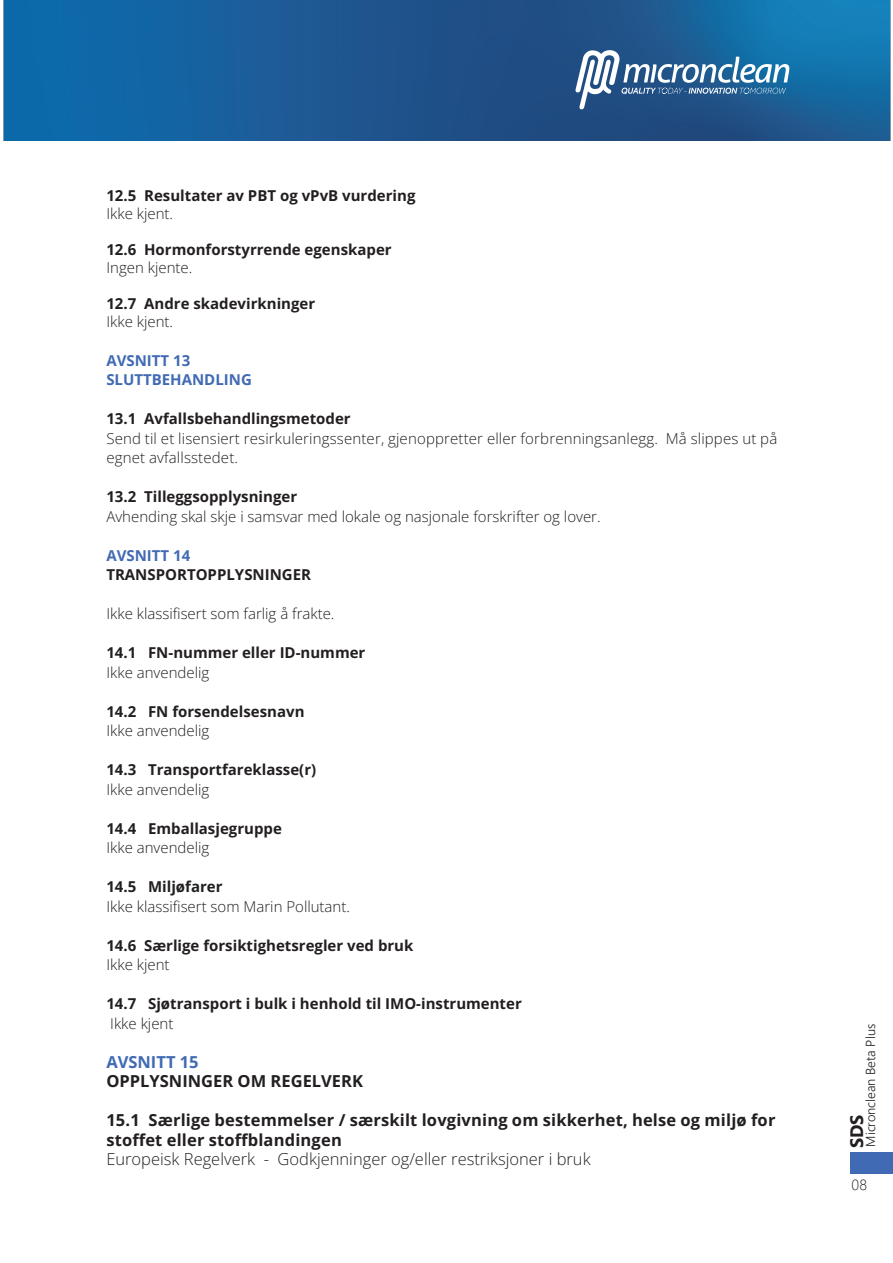
<style>
.page{position:relative;width:893px;height:1263px;background:#fff}
.page>*{position:absolute;margin:0;border:0;box-sizing:border-box;transform-origin:0 0}
.t1{font:700 18px "Segoe UI";color:#231f20}
.t2{font:700 16.5px/19.5px "Open Sans";letter-spacing:.01em;color:#231f20}
.t3{font:300 16.5px "Open Sans";color:#231f20}
.t4{font:700 16.5px "Open Sans";color:#406ab4}
.t5{font:700 15px "Open Sans";color:#231f20}
.t6{font:300 15px/19.5px "Open Sans";color:#231f20}
.t7{font:700 15px/19.5px "Open Sans";color:#406ab4}
.t8{font:300 15px "Segoe UI";color:#231f20}
.t9{font:300 13.05px "Segoe UI";color:#231f20}
</style>
<div class="page">
<img style="left:3px;top:0;width:888px;height:141px">
<svg style="left:575px;top:50px;width:214px;height:59px"></svg>
<div style="left:850px;top:1152px;width:43px;height:22px;background:#406ab4"></div>
<p class="t5" style="left:106px;top:185px;width:311px">12.5 Resultater av PBT og vPvB vurdering</p>
<p class="t6" style="left:106px;top:203px;width:68px">Ikke kjent.</p>
<p class="t5" style="left:106px;top:239px;width:287px">12.6 Hormonforstyrrende egenskaper</p>
<p class="t6" style="left:106px;top:257px;width:87px">Ingen kjente.</p>
<p class="t5" style="left:106px;top:293px;width:210px">12.7 Andre skadevirkninger</p>
<p class="t6" style="left:106px;top:311px;width:68px">Ikke kjent.</p>
<p class="t7" style="left:106px;top:350px;width:147px">AVSNITT 13<br>SLUTTBEHANDLING</p>
<p class="t5" style="left:106px;top:408px;width:246px">13.1 Avfallsbehandlingsmetoder</p>
<p class="t6" style="left:106px;top:428px;width:672px">Send til et lisensiert resirkuleringssenter, gjenoppretter eller forbrenningsanlegg. Må slippes ut på egnet avfallsstedet.</p>
<p class="t5" style="left:106px;top:486px;width:192px">13.2 Tilleggsopplysninger</p>
<p class="t6" style="left:106px;top:506px;width:496px">Avhending skal skje i samsvar med lokale og nasjonale forskrifter og lover.</p>
<p class="t7" style="left:106px;top:545px;width:85px">AVSNITT 14</p>
<p class="t5" style="left:106px;top:564px;width:206px">TRANSPORTOPPLYSNINGER</p>
<p class="t6" style="left:106px;top:604px;width:230px">Ikke klassifisert som farlig å frakte.</p>
<p class="t5" style="left:106px;top:642px;width:261px">14.1 FN-nummer eller ID-nummer</p>
<p class="t6" style="left:106px;top:662px;width:104px">Ikke anvendelig</p>
<p class="t5" style="left:106px;top:701px;width:200px">14.2 FN forsendelsesnavn</p>
<p class="t6" style="left:106px;top:721px;width:104px">Ikke anvendelig</p>
<p class="t5" style="left:106px;top:759px;width:211px">14.3 Transportfareklasse(r)</p>
<p class="t6" style="left:106px;top:779px;width:104px">Ikke anvendelig</p>
<p class="t5" style="left:106px;top:818px;width:177px">14.4 Emballasjegruppe</p>
<p class="t6" style="left:106px;top:838px;width:104px">Ikke anvendelig</p>
<p class="t5" style="left:106px;top:876px;width:118px">14.5 Miljøfarer</p>
<p class="t6" style="left:106px;top:896px;width:245px">Ikke klassifisert som Marin Pollutant.</p>
<p class="t5" style="left:106px;top:935px;width:309px">14.6 Særlige forsiktighetsregler ved bruk</p>
<p class="t6" style="left:106px;top:955px;width:65px">Ikke kjent</p>
<p class="t5" style="left:106px;top:993px;width:417px">14.7 Sjøtransport i bulk i henhold til IMO-instrumenter</p>
<p class="t6" style="left:110px;top:1013px;width:65px">Ikke kjent</p>
<p class="t4" style="left:106px;top:1050px;width:94px">AVSNITT 15</p>
<p class="t2" style="left:106px;top:1071px;width:258px">OPPLYSNINGER OM REGELVERK</p>
<p class="t2" style="left:106px;top:1110px;width:671px">15.1 Særlige bestemmelser / særskilt lovgivning om sikkerhet, helse og miljø for stoffet eller stoffblandingen</p>
<p class="t3" style="left:106px;top:1148px;width:486px">Europeisk Regelverk - Godkjenninger og/eller restriksjoner i bruk</p>
<p class="t9" style="left:858px;top:1147px;width:124px;rotate:-90deg">Micronclean Beta Plus</p>
<p class="t1" style="left:840px;top:1148px;width:35px;rotate:-90deg">SDS</p>
<p class="t8" style="left:852px;top:1170px;width:17px">08</p>
</div>
